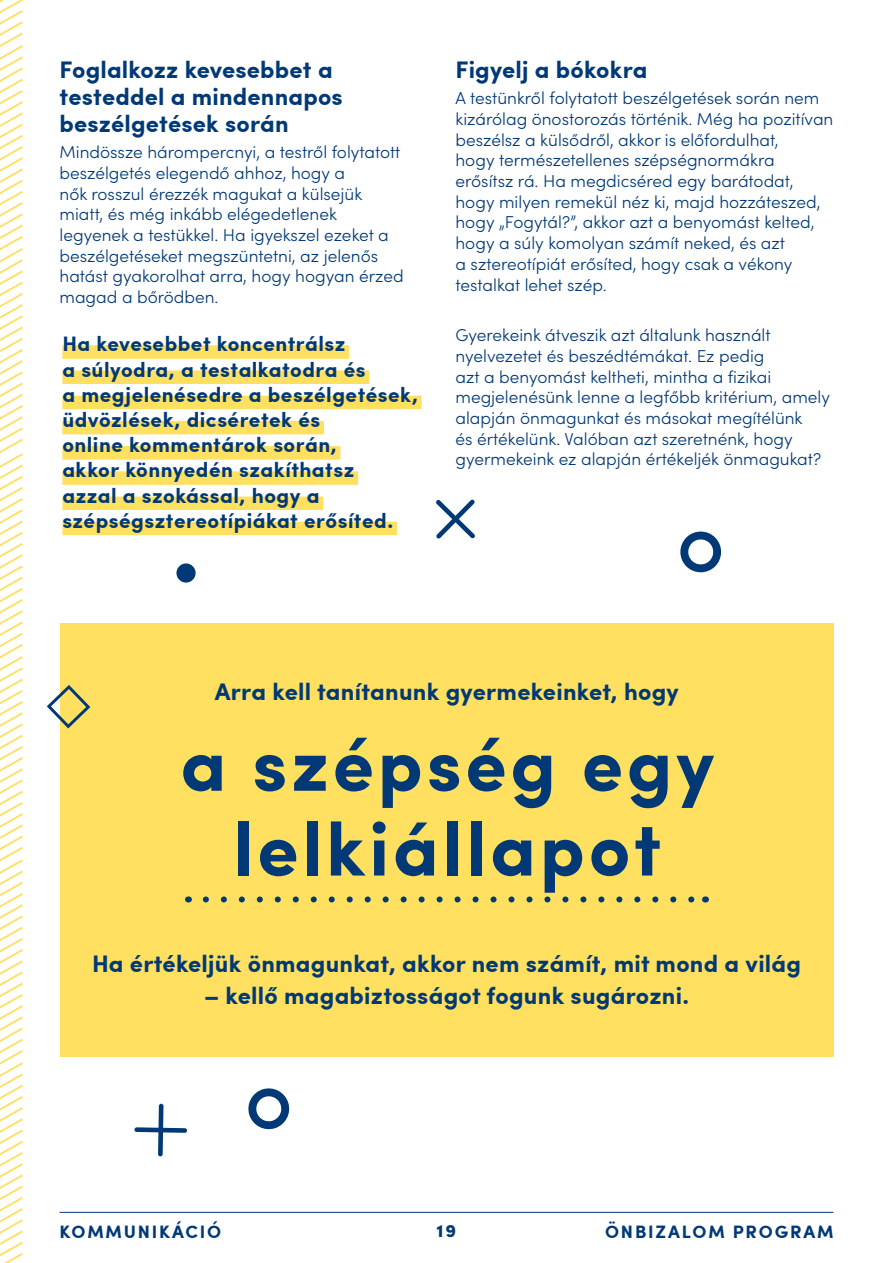
<style>
.page{position:relative;width:893px;height:1263px;background:#fff}
.page>*{position:absolute;margin:0;border:0;box-sizing:border-box;transform-origin:0 0}
.t1{font:700 75px/84.8px "Sofia Pro";letter-spacing:.05em;color:#003976;text-align:center}
.t2{font:700 24px/27px "Sofia Pro";letter-spacing:.01em;color:#003976}
.t3{font:700 21px/25.2px "Sofia Pro";letter-spacing:.02em;color:#003976}
.t4{font:700 18px "Sofia Pro";letter-spacing:.1em;color:#003976}
.t5{font:900 18px "Sofia Pro";color:#003976}
.t6{font:300 17.25px/20.7px "Sofia Pro";color:#003976}
</style>
<div class="page">
<div style="left:60px;top:623px;width:773px;height:434px;background:#ffe061"></div>
<svg style="left:206px;top:896px;width:489px;height:6px"></svg>
<svg style="left:436px;top:500px;width:39px;height:39px"></svg>
<svg style="left:248px;top:1088px;width:42px;height:42px"></svg>
<svg style="left:680px;top:531px;width:42px;height:42px"></svg>
<svg style="left:47px;top:685px;width:43px;height:43px"></svg>
<div style="left:176px;top:563px;width:20px;height:20px;background:#003976;border-radius:50%"></div>
<svg style="left:134px;top:1104px;width:53px;height:52px"></svg>
<svg style="left:0;top:0;width:23px;height:1263px"></svg>
<div style="left:62px;top:345px;width:287px;height:14px;background:#ffe061"></div>
<div style="left:62px;top:370px;width:307px;height:14px;background:#ffe061"></div>
<div style="left:62px;top:396px;width:360px;height:13px;background:#ffe061"></div>
<div style="left:62px;top:421px;width:262px;height:13px;background:#ffe061"></div>
<div style="left:62px;top:446px;width:278px;height:14px;background:#ffe061"></div>
<div style="left:62px;top:471px;width:296px;height:14px;background:#ffe061"></div>
<div style="left:62px;top:496px;width:261px;height:14px;background:#ffe061"></div>
<div style="left:62px;top:522px;width:335px;height:13px;background:#ffe061"></div>
<hr style="left:60px;top:1212px;width:773px;height:1px;background:#003976">
<h2 class="t2" style="left:60px;top:54px;width:285px">Foglalkozz kevesebbet a testeddel a mindennapos beszélgetések során</h2>
<p class="t6" style="left:60px;top:141px;width:346px">Mindössze hárompercnyi, a testről folytatott beszélgetés elegendő ahhoz, hogy a<br>nők rosszul érezzék magukat a külsejük miatt, és még inkább elégedetlenek legyenek a testükkel. Ha igyekszel ezeket a beszélgetéseket megszüntetni, az jelenős hatást gyakorolhat arra, hogy hogyan érzed magad a bőrödben.</p>
<p class="t3" style="left:62px;top:330px;width:357px">Ha kevesebbet koncentrálsz<br>a súlyodra, a testalkatodra és<br>a megjelenésedre a beszélgetések, üdvözlések, dicséretek és<br>online kommentárok során,<br>akkor könnyedén szakíthatsz<br>azzal a szokással, hogy a szépségsztereotípiákat erősíted.</p>
<h2 class="t2" style="left:455px;top:54px;width:194px">Figyelj a bókokra</h2>
<p class="t6" style="left:455px;top:87px;width:379px">A testünkről folytatott beszélgetések során nem kizárólag önostorozás történik. Még ha pozitívan beszélsz a külsődről, akkor is előfordulhat,<br>hogy természetellenes szépségnormákra erősítsz rá. Ha megdicséred egy barátodat, hogy milyen remekül néz ki, majd hozzáteszed, hogy „Fogytál?”, akkor azt a benyomást kelted, hogy a súly komolyan számít neked, és azt<br>a sztereotípiát erősíted, hogy csak a vékony testalkat lehet szép.</p>
<p class="t6" style="left:455px;top:324px;width:376px">Gyerekeink átveszik azt általunk használt nyelvezetet és beszédtémákat. Ez pedig<br>azt a benyomást keltheti, mintha a fizikai megjelenésünk lenne a legfőbb kritérium, amely alapján önmagunkat és másokat megítélünk<br>és értékelünk. Valóban azt szeretnénk, hogy gyermekeink ez alapján értékeljék önmagukat?</p>
<h2 class="t2" style="left:215px;top:677px;width:465px">Arra kell tanítanunk gyermekeinket, hogy</h2>
<h1 class="t1" style="left:181px;top:717px;width:535px">a szépség egy lelkiállapot</h1>
<h2 class="t2" style="left:92px;top:949px;width:710px">Ha értékeljük önmagunkat, akkor nem számít, mit mond a világ</h2>
<h2 class="t2" style="left:204px;top:980px;width:486px">– kellő magabiztosságot fogunk sugározni.</h2>
<p class="t4" style="left:60px;top:1217px;width:163px">KOMMUNIKÁCIÓ</p>
<p class="t5" style="left:437px;top:1217px;width:21px">19</p>
<p class="t4" style="left:605px;top:1217px;width:230px">ÖNBIZALOM PROGRAM</p>
</div>
